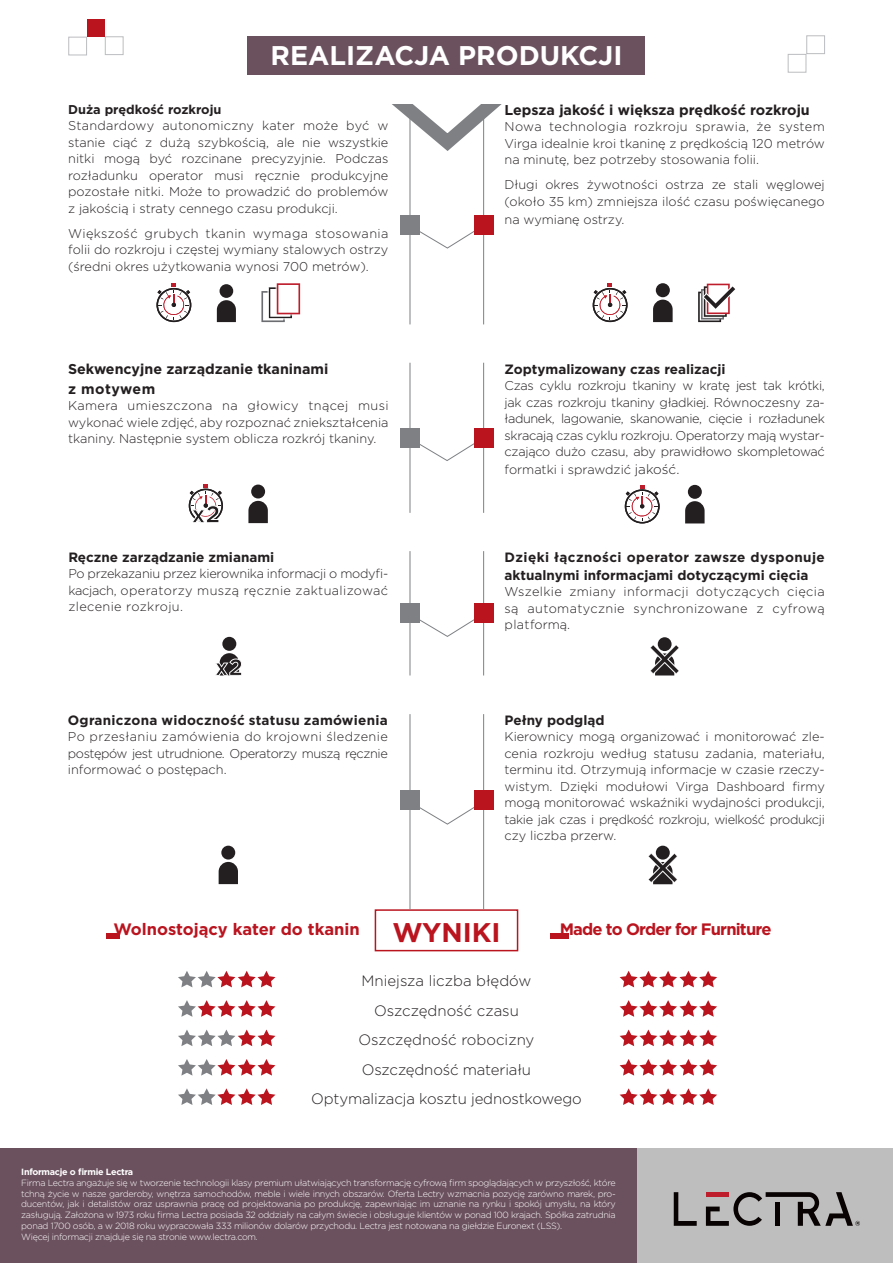
<style>
.page{position:relative;width:893px;height:1263px;background:#fff}
.page>*{position:absolute;margin:0;border:0;box-sizing:border-box;transform-origin:0 0}
.t1{font:700 27px "Gotham";color:#fff}
.t2{font:700 16.5px "Gotham";color:#ba141f}
.t3{font:700 16.5px "Gotham";letter-spacing:-.05em;color:#ba141f}
.t4{font:300 15px "Gotham";letter-spacing:-.01em;color:#231f20}
.t5{font:700 14.25px/19.5px "Gotham";color:#231f20}
.t6{font:700 13.5px/18px "Gotham";color:#231f20}
.t7{font:700 13.5px "Gotham";letter-spacing:.02em;color:#231f20}
.t8{font:300 12.75px/16.5px "Gotham";color:#231f20;text-align:justify}
.t9{font:700 12.75px "Gotham";color:#231f20}
.t10{font:300 9px/10.8px "Gotham";letter-spacing:-.03em;color:#fff}
.t11{font:700 9px "Gotham";letter-spacing:-.03em;color:#fff}
.s1{font-size:13.5px}
.s2{font-size:27px}
</style>
<div class="page">
<div style="left:0;top:1148px;width:893px;height:115px;background:#6b515e"></div>
<div style="left:638px;top:1148px;width:255px;height:115px;background:#bfbebe"></div>
<svg style="left:674px;top:1192px;width:23px;height:34px"></svg>
<svg style="left:706px;top:1192px;width:154px;height:34px"></svg>
<svg style="left:409px;top:443px;width:65px;height:18px"></svg>
<hr style="left:483px;top:363px;width:1px;height:150px;background:#7e8083">
<hr style="left:410px;top:363px;width:1px;height:150px;background:#7e8083">
<svg style="left:409px;top:619px;width:65px;height:18px"></svg>
<div style="left:474px;top:428px;width:19px;height:20px;background:#ba141f"></div>
<div style="left:400px;top:428px;width:20px;height:20px;background:#7e8083"></div>
<svg style="left:189px;top:484px;width:34px;height:39px"></svg>
<div style="left:251px;top:485px;width:14px;height:13px;background:#231f20;border-radius:50%"></div>
<svg style="left:248px;top:501px;width:20px;height:22px"></svg>
<svg style="left:625px;top:485px;width:35px;height:38px"></svg>
<div style="left:688px;top:485px;width:14px;height:14px;background:#231f20;border-radius:50%"></div>
<svg style="left:685px;top:501px;width:20px;height:22px"></svg>
<svg style="left:593px;top:284px;width:34px;height:38px"></svg>
<div style="left:656px;top:283px;width:14px;height:14px;background:#231f20;border-radius:50%"></div>
<svg style="left:653px;top:300px;width:20px;height:22px"></svg>
<svg style="left:698px;top:284px;width:38px;height:38px"></svg>
<svg style="left:156px;top:284px;width:35px;height:38px"></svg>
<div style="left:220px;top:284px;width:13px;height:14px;background:#231f20;border-radius:50%"></div>
<svg style="left:217px;top:300px;width:19px;height:22px"></svg>
<svg style="left:261px;top:283px;width:39px;height:39px"></svg>
<hr style="left:483px;top:107px;width:1px;height:217px;background:#7e8083">
<hr style="left:410px;top:107px;width:1px;height:217px;background:#7e8083">
<div style="left:400px;top:215px;width:20px;height:20px;background:#7e8083"></div>
<svg style="left:409px;top:231px;width:75px;height:18px"></svg>
<svg style="left:392px;top:104px;width:110px;height:56px"></svg>
<div style="left:551px;top:933px;width:18px;height:6px;background:#ba141f"></div>
<svg style="left:178px;top:1000px;width:97px;height:17px"></svg>
<svg style="left:178px;top:1059px;width:97px;height:16px"></svg>
<svg style="left:178px;top:971px;width:97px;height:16px"></svg>
<svg style="left:178px;top:1029px;width:97px;height:17px"></svg>
<svg style="left:178px;top:1088px;width:97px;height:17px"></svg>
<svg style="left:620px;top:1000px;width:97px;height:17px"></svg>
<svg style="left:620px;top:1059px;width:97px;height:16px"></svg>
<svg style="left:620px;top:971px;width:97px;height:16px"></svg>
<svg style="left:620px;top:1029px;width:97px;height:17px"></svg>
<svg style="left:620px;top:1088px;width:97px;height:17px"></svg>
<div style="left:375px;top:909px;width:143px;height:42px;border:2px solid #ba141f"></div>
<hr style="left:483px;top:714px;width:1px;height:195px;background:#7e8083">
<hr style="left:410px;top:714px;width:1px;height:195px;background:#7e8083">
<div style="left:400px;top:790px;width:19px;height:20px;background:#7e8083"></div>
<div style="left:656px;top:846px;width:14px;height:14px;background:#231f20;border-radius:50%"></div>
<svg style="left:648px;top:852px;width:29px;height:32px"></svg>
<div style="left:221px;top:846px;width:14px;height:13px;background:#231f20;border-radius:50%"></div>
<svg style="left:219px;top:862px;width:19px;height:22px"></svg>
<hr style="left:483px;top:551px;width:1px;height:124px;background:#7e8083">
<hr style="left:410px;top:551px;width:1px;height:124px;background:#7e8083">
<svg style="left:409px;top:801px;width:75px;height:24px"></svg>
<div style="left:474px;top:603px;width:19px;height:20px;background:#ba141f"></div>
<div style="left:400px;top:603px;width:20px;height:20px;background:#7e8083"></div>
<div style="left:222px;top:637px;width:14px;height:14px;background:#231f20;border-radius:50%"></div>
<svg style="left:215px;top:653px;width:27px;height:23px"></svg>
<div style="left:658px;top:637px;width:14px;height:14px;background:#231f20;border-radius:50%"></div>
<svg style="left:650px;top:644px;width:29px;height:31px"></svg>
<div style="left:87px;top:19px;width:18px;height:18px;background:#ba141f"></div>
<div style="left:68px;top:37px;width:19px;height:18px;border:1px solid #bcbdc0"></div>
<div style="left:788px;top:54px;width:18px;height:19px;border:1px solid #bcbdc0"></div>
<div style="left:806px;top:35px;width:19px;height:19px;border:1px solid #bcbdc0"></div>
<div style="left:105px;top:36px;width:18px;height:19px;border:1px solid #bcbdc0"></div>
<div style="left:248px;top:36px;width:397px;height:39px;background:#6b515e"></div>
<div style="left:107px;top:933px;width:13px;height:6px;background:#ba141f"></div>
<div style="left:474px;top:215px;width:19px;height:20px;background:#ba141f"></div>
<div style="left:474px;top:790px;width:19px;height:20px;background:#ba141f"></div>
<h1 class="t1" style="left:271px;top:38px;width:353px">REALIZACJA PRODUKCJI</h1>
<p class="t9" style="left:68px;top:101px;width:155px">Duża prędkość rozkroju</p>
<p class="t8" style="left:68px;top:117px;width:322px">Standardowy autonomiczny kater może być w stanie ciąć z dużą szybkością, ale nie wszystkie nitki mogą być rozcinane precyzyjnie. Podczas rozładunku operator musi ręcznie produkcyjne pozostałe nitki. Może to prowadzić do problemów z jakością i straty cennego czasu produkcji.</p>
<p class="t8" style="left:68px;top:225px;width:322px">Większość grubych tkanin wymaga stosowania folii do rozkroju i częstej wymiany stalowych ostrzy (średni okres użytkowania wynosi 700 metrów).</p>
<p class="t5" style="left:68px;top:359px;width:262px">Sekwencyjne zarządzanie tkaninami z motywem</p>
<p class="t8" style="left:68px;top:397px;width:322px">Kamera umieszczona na głowicy tnącej musi wykonać wiele zdjęć, aby rozpoznać zniekształcenia tkaniny. Następnie system oblicza rozkrój tkaniny.</p>
<p class="t6" style="left:68px;top:548px;width:207px">Ręczne zarządzanie zmianami</p>
<p class="t8" style="left:68px;top:565px;width:321px">Po przekazaniu przez kierownika informacji o modyfi&shy;kacjach, operatorzy muszą ręcznie zaktualizować zlecenie rozkroju.</p>
<p class="t7" style="left:68px;top:711px;width:321px">Ograniczona widoczność statusu zamówienia</p>
<p class="t8" style="left:68px;top:728px;width:321px">Po przesłaniu zamówienia do krojowni śledzenie postępów jest utrudnione. Operatorzy muszą ręcznie informować o postępach.</p>
<p class="t5" style="left:505px;top:100px;width:307px">Lepsza jakość i większa prędkość rozkroju</p>
<p class="t8" style="left:505px;top:118px;width:322px">Nowa technologia rozkroju sprawia, że system Virga idealnie kroi tkaninę z prędkością 120 metrów na minutę, bez potrzeby stosowania folii.</p>
<p class="t8" style="left:505px;top:176px;width:322px">Długi okres żywotności ostrza ze stali węglowej (około 35 km) zmniejsza ilość czasu poświęcanego</p>
<p class="t8" style="left:505px;top:211px;width:121px">na wymianę ostrzy.</p>
<p class="t6" style="left:505px;top:360px;width:223px">Zoptymalizowany czas realizacji</p>
<p class="t8" style="left:505px;top:377px;width:322px">Czas cyklu rozkroju tkaniny w kratę jest tak krótki, jak czas rozkroju tkaniny gładkiej. Równoczesny za&shy;ładunek, lagowanie, skanowanie, cięcie i rozładunek skracają czas cyklu rozkroju. Operatorzy mają wystar&shy;czająco dużo czasu, aby prawidłowo skompletować</p>
<p class="t8" style="left:505px;top:461px;width:176px">formatki i sprawdzić <span class="s1">jakość.</span></p>
<p class="t6" style="left:505px;top:548px;width:322px">Dzięki łączności operator zawsze dysponuje aktualnymi informacjami dotyczącymi cięcia</p>
<p class="t8" style="left:505px;top:583px;width:322px">Wszelkie zmiany informacji dotyczących cięcia są automatycznie synchronizowane z cyfrową platformą.</p>
<p class="t6" style="left:505px;top:711px;width:101px">Pełny podgląd</p>
<p class="t8" style="left:505px;top:728px;width:322px">Kierownicy mogą organizować i monitorować zle&shy;cenia rozkroju według statusu zadania, materiału, terminu itd. Otrzymują informacje w czasie rzeczy&shy;wistym. Dzięki modułowi Virga Dashboard firmy mogą monitorować wskaźniki wydajności produkcji, takie jak czas i prędkość rozkroju, wielkość produkcji czy liczba przerw.</p>
<p class="t2" style="left:113px;top:918px;width:389px">Wolnostojący kater do tkanin <span class="s2">WYNIKI</span></p>
<p class="t3" style="left:560px;top:918px;width:213px">Made to Order for Furniture</p>
<p class="t4" style="left:362px;top:971px;width:171px">Mniejsza liczba błędów</p>
<p class="t4" style="left:374px;top:1001px;width:146px">Oszczędność czasu</p>
<p class="t4" style="left:359px;top:1030px;width:177px">Oszczędność robocizny</p>
<p class="t4" style="left:362px;top:1060px;width:171px">Oszczędność materiału</p>
<p class="t4" style="left:311px;top:1089px;width:272px">Optymalizacja kosztu jednostkowego</p>
<p class="t11" style="left:21px;top:1166px;width:114px">Informacje o firmie Lectra</p>
<p class="t10" style="left:21px;top:1177px;width:596px">Firma Lectra angażuje się w tworzenie technologii klasy premium ułatwiających transformację cyfrową firm spoglądających w przyszłość, które tchną życie w nasze garderoby, wnętrza samochodów, meble i wiele innych obszarów. Oferta Lectry wzmacnia pozycję zarówno marek, pro&shy;ducentów, jak i detalistów oraz usprawnia pracę od projektowania po produkcję, zapewniając im uznanie na rynku i spokój umysłu, na który zasługują. Założona w 1973 roku firma Lectra posiada 32 oddziały na całym świecie i obsługuje klientów w ponad 100 krajach. Spółka zatrudnia ponad 1700 osób, a w 2018 roku wypracowała 333 milionów dolarów przychodu. Lectra jest notowana na giełdzie Euronext (LSS).<br>Więcej informacji znajduje się na stronie www.lectra.com.</p>
</div>
